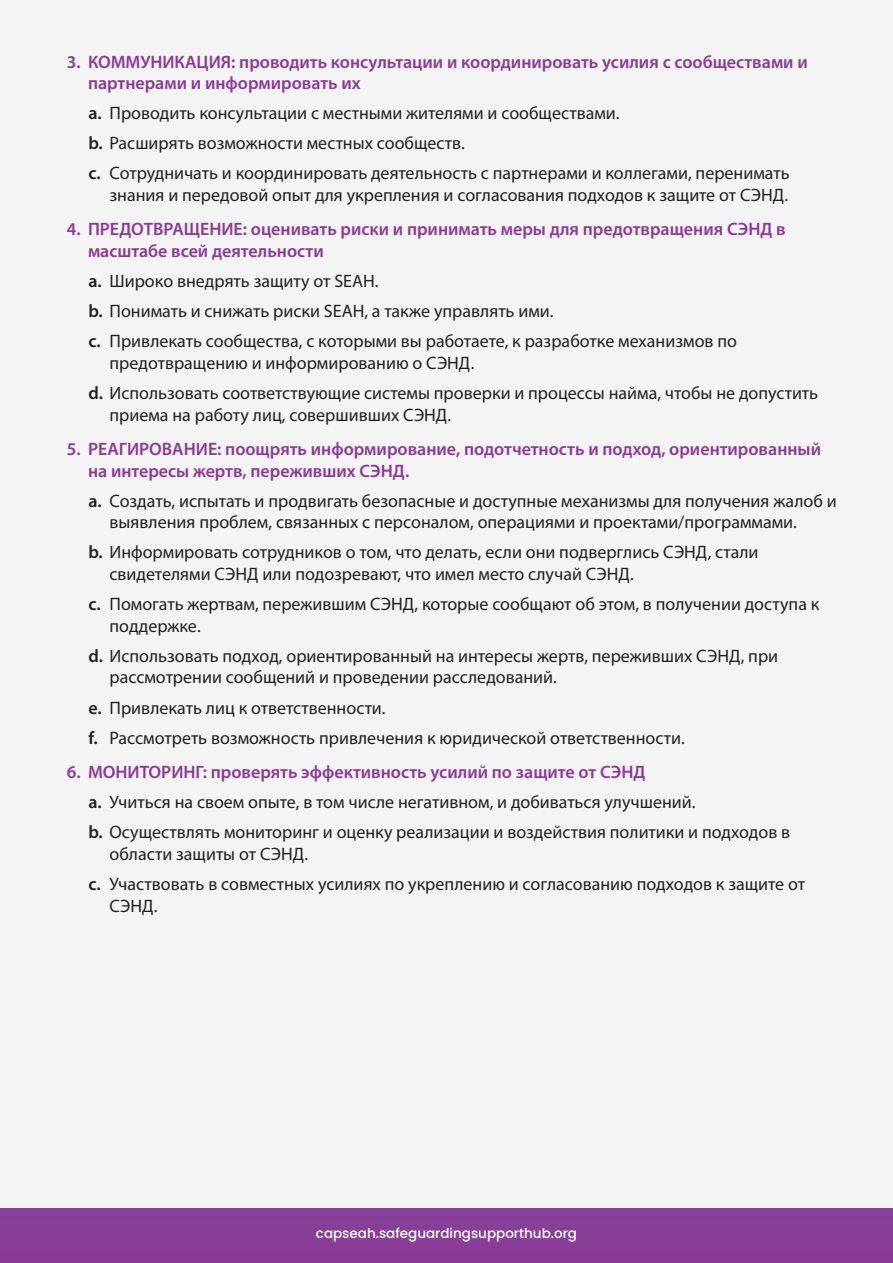
<style>
.page{position:relative;width:893px;height:1263px;background:#f4f4f5}
.page>*{position:absolute;margin:0;border:0;box-sizing:border-box;transform-origin:0 0}
.Body_Text{font:18px/21.6px "Myriad Pro";color:#231f20}
.t1{font:600 18px/21.6px "Myriad Pro";color:#8c3995}
.t2{font:500 13.5px "Poppins";color:#fff}
.s1{font-weight:600}
</style>
<div class="page">
<div style="left:0;top:1209px;width:893px;height:54px;background:#893f97"></div>
<p class="t1" style="left:88px;top:50px;width:721px;text-indent:-21px">3. КОММУНИКАЦИЯ: проводить консультации и координировать усилия с сообществами и партнерами и информировать их</p>
<p class="Body_Text" style="left:88px;top:102px;width:533px"><span class="s1">a.</span> Проводить консультации с местными жителями и сообществами.</p>
<p class="Body_Text" style="left:88px;top:132px;width:378px"><span class="s1">b.</span> Расширять возможности местных сообществ.</p>
<p class="Body_Text" style="left:88px;top:162px;width:703px;text-align:right"><span class="s1">c.</span> Сотрудничать и координировать деятельность с партнерами и коллегами, перенимать знания и передовой опыт для укрепления и согласования подходов к защите от СЭНД.</p>
<p class="t1" style="left:88px;top:218px;width:699px;text-indent:-21px">4. ПРЕДОТВРАЩЕНИЕ: оценивать риски и принимать меры для предотвращения СЭНД в масштабе всей деятельности</p>
<p class="Body_Text" style="left:88px;top:270px;width:292px"><span class="s1">a.</span> Широко внедрять защиту от SEAH.</p>
<p class="Body_Text" style="left:88px;top:300px;width:467px"><span class="s1">b.</span> Понимать и снижать риски SEAH, а также управлять ими.</p>
<p class="Body_Text" style="left:110px;top:330px;width:629px;text-indent:-21px"><span class="s1">c.</span> Привлекать сообщества, с которыми вы работаете, к разработке механизмов по предотвращению и информированию о СЭНД.</p>
<p class="Body_Text" style="left:110px;top:382px;width:710px;text-indent:-21px"><span class="s1">d.</span> Использовать соответствующие системы проверки и процессы найма, чтобы не допустить приема на работу лиц, совершивших СЭНД.</p>
<p class="t1" style="left:88px;top:438px;width:735px;text-indent:-21px">5. РЕАГИРОВАНИЕ: поощрять информирование, подотчетность и подход, ориентированный на интересы жертв, переживших СЭНД.</p>
<p class="Body_Text" style="left:110px;top:490px;width:729px;text-indent:-21px"><span class="s1">a.</span> Создать, испытать и продвигать безопасные и доступные механизмы для получения жалоб и выявления проблем, связанных с персоналом, операциями и проектами/программами.</p>
<p class="Body_Text" style="left:110px;top:541px;width:651px;text-indent:-21px"><span class="s1">b.</span> Информировать сотрудников о том, что делать, если они подверглись СЭНД, стали свидетелями СЭНД или подозревают, что имел место случай СЭНД.</p>
<p class="Body_Text" style="left:110px;top:593px;width:711px;text-indent:-21px"><span class="s1">c.</span> Помогать жертвам, пережившим СЭНД, которые сообщают об этом, в получении доступа к поддержке.</p>
<p class="Body_Text" style="left:110px;top:645px;width:670px;text-indent:-21px"><span class="s1">d.</span> Использовать подход, ориентированный на интересы жертв, переживших СЭНД, при рассмотрении сообщений и проведении расследований.</p>
<p class="Body_Text" style="left:88px;top:696px;width:299px"><span class="s1">e.</span> Привлекать лиц к ответственности.</p>
<p class="Body_Text" style="left:88px;top:726px;width:598px"><span class="s1">f.</span> Рассмотреть возможность привлечения к юридической ответственности.</p>
<p class="t1" style="left:67px;top:761px;width:580px">6. МОНИТОРИНГ: проверять эффективность усилий по защите от СЭНД</p>
<p class="Body_Text" style="left:88px;top:791px;width:609px"><span class="s1">a.</span> Учиться на своем опыте, в том числе негативном, и добиваться улучшений.</p>
<p class="Body_Text" style="left:110px;top:821px;width:682px;text-indent:-21px"><span class="s1">b.</span> Осуществлять мониторинг и оценку реализации и воздействия политики и подходов в области защиты от СЭНД.</p>
<p class="Body_Text" style="left:110px;top:873px;width:697px;text-indent:-21px"><span class="s1">c.</span> Участвовать в совместных усилиях по укреплению и согласованию подходов к защите от<br>СЭНД.</p>
<p class="t2" style="left:316px;top:1225px;width:263px">capseah.safeguardingsupporthub.org</p>
</div>
